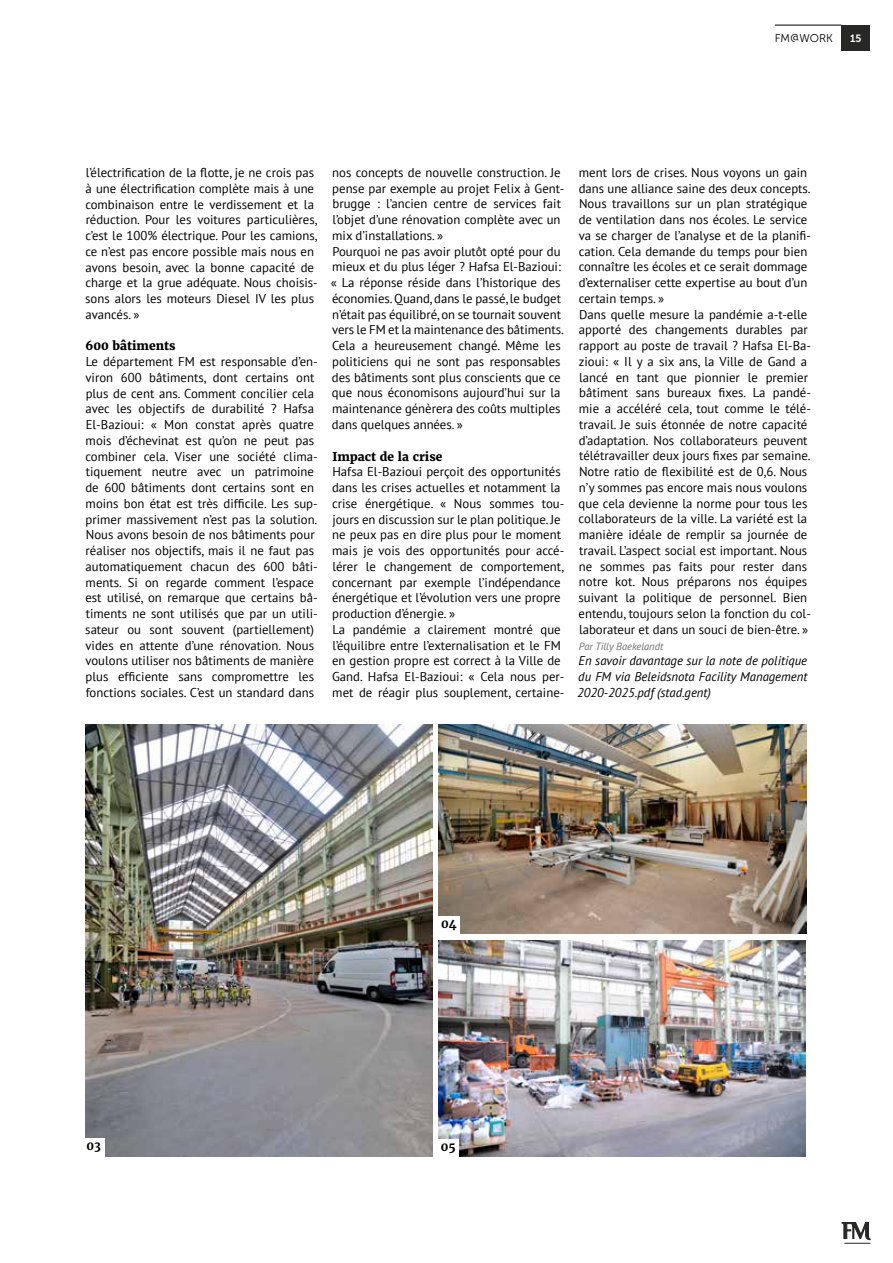
<style>
.page{position:relative;width:893px;height:1263px;background:#fff}
.page>*{position:absolute;margin:0;border:0;box-sizing:border-box;transform-origin:0 0}
.t1{font:12.75px/15.8px "PT Sans";color:#000}
.t2{font:italic 12.75px/15.8px "PT Sans";color:#000;text-align:justify}
.t3{font:800 12px "Merriweather";color:#000}
.t4{font:700 12px "Merriweather";color:#000}
.t5{font:11.25px "Museo Sans 300";color:#000}
.t6{font:italic 10.5px "PT Sans";color:#6f6f6e}
.t7{font:10.5px "Museo Sans 700";color:#fff}
</style>
<div class="page">
<svg style="left:842px;top:1222px;width:28px;height:22px"></svg>
<img style="left:439px;top:940px;width:367px;height:217px">
<img style="left:85px;top:724px;width:347px;height:433px">
<img style="left:438px;top:724px;width:368px;height:209px">
<div style="left:83px;top:1138px;width:21px;height:19px;background:#fff"></div>
<div style="left:438px;top:916px;width:21px;height:19px;background:#fff"></div>
<div style="left:437px;top:1139px;width:22px;height:19px;background:#fff"></div>
<div style="left:841px;top:25px;width:29px;height:25px;background:#282827"></div>
<hr style="left:775px;top:25px;width:66px;height:1px;background:#000">
<p class="t5" style="left:775px;top:32px;width:60px">FM@WORK</p>
<p class="t7" style="left:850px;top:32px;width:13px">15</p>
<p class="t1" style="left:85px;top:164px;width:234px">l’électrification de la flotte, je ne crois pas à une électrification complète mais à une combinaison entre le verdissement et la réduction. Pour les voitures particulières, c’est le 100% électrique. Pour les camions, ce n’est pas encore possible mais nous en avons besoin, avec la bonne capacité de charge et la grue adéquate. Nous choisis&shy;sons alors les moteurs Diesel IV les plus avancés. »</p>
<p class="t3" style="left:86px;top:338px;width:91px">600 bâtiments</p>
<p class="t1" style="left:85px;top:353px;width:234px">Le département FM est responsable d’en&shy;viron 600 bâtiments, dont certains ont plus de cent ans. Comment concilier cela avec les objectifs de durabilité ? Hafsa El-Bazioui: « Mon constat après quatre mois d’échevinat est qu’on ne peut pas combiner cela. Viser une société clima&shy;tiquement neutre avec un patrimoine de 600 bâtiments dont certains sont en moins bon état est très difficile. Les sup&shy;primer massivement n’est pas la solution.<br>Nous avons besoin de nos bâtiments pour réaliser nos objectifs, mais il ne faut pas automatiquement chacun des 600 bâti&shy;ments. Si on regarde comment l’espace est utilisé, on remarque que certains bâ&shy;timents ne sont utilisés que par un utili&shy;sateur ou sont souvent (partiellement) vides en attente d’une rénovation. Nous voulons utiliser nos bâtiments de manière plus efficiente sans compromettre les fonctions sociales. C’est un standard dans</p>
<p class="t1" style="left:331px;top:164px;width:235px">nos concepts de nouvelle construction. Je pense par exemple au projet Felix à Gent&shy;brugge : l’ancien centre de services fait l’objet d’une rénovation complète avec un mix d’installations. »<br>Pourquoi ne pas avoir plutôt opté pour du mieux et du plus léger ? Hafsa El-Bazioui: « La réponse réside dans l’historique des économies. Quand, dans le passé, le budget n’était pas équilibré, on se tournait souvent vers le FM et la maintenance des bâtiments.<br>Cela a heureusement changé. Même les politiciens qui ne sont pas responsables des bâtiments sont plus conscients que ce que nous économisons aujourd’hui sur la maintenance génèrera des coûts multiples dans quelques années. »</p>
<p class="t3" style="left:332px;top:448px;width:112px">Impact de la crise</p>
<p class="t1" style="left:332px;top:464px;width:234px">Hafsa El-Bazioui perçoit des opportunités dans les crises actuelles et notamment la crise énergétique. « Nous sommes tou&shy;jours en discussion sur le plan politique. Je ne peux pas en dire plus pour le moment mais je vois des opportunités pour accé&shy;lérer le changement de comportement, concernant par exemple l’indépendance énergétique et l’évolution vers une propre production d’énergie. »<br>La pandémie a clairement montré que l’équilibre entre l’externalisation et le FM en gestion propre est correct à la Ville de Gand. Hafsa El-Bazioui: « Cela nous per&shy;met de réagir plus souplement, certaine-</p>
<p class="t1" style="left:579px;top:164px;width:234px">ment lors de crises. Nous voyons un gain dans une alliance saine des deux concepts.<br>Nous travaillons sur un plan stratégique de ventilation dans nos écoles. Le service va se charger de l’analyse et de la planifi&shy;cation. Cela demande du temps pour bien connaître les écoles et ce serait dommage d’externaliser cette expertise au bout d’un certain temps. »<br>Dans quelle mesure la pandémie a-t-elle apporté des changements durables par rapport au poste de travail ? Hafsa El-Ba&shy;zioui: « Il y a six ans, la Ville de Gand a lancé en tant que pionnier le premier bâtiment sans bureaux fixes. La pandé&shy;mie a accéléré cela, tout comme le télé&shy;travail. Je suis étonnée de notre capacité d’adaptation. Nos collaborateurs peuvent télétravailler deux jours fixes par semaine.<br>Notre ratio de flexibilité est de 0,6. Nous n’y sommes pas encore mais nous voulons que cela devienne la norme pour tous les collaborateurs de la ville. La variété est la manière idéale de remplir sa journée de travail. L’aspect social est important. Nous ne sommes pas faits pour rester dans notre kot. Nous préparons nos équipes suivant la politique de personnel. Bien entendu, toujours selon la fonction du col&shy;laborateur et dans un souci de bien-être. »</p>
<p class="t6" style="left:579px;top:639px;width:86px">Par Tilly Baekelandt</p>
<p class="t2" style="left:577px;top:653px;width:232px">En savoir davantage sur la note de politique du FM via Beleidsnota Facility Management 2020-2025.pdf (stad.gent)</p>
<p class="t4" style="left:86px;top:1138px;width:16px">03</p>
<p class="t4" style="left:441px;top:916px;width:17px">04</p>
<p class="t4" style="left:441px;top:1139px;width:16px">05</p>
</div>
